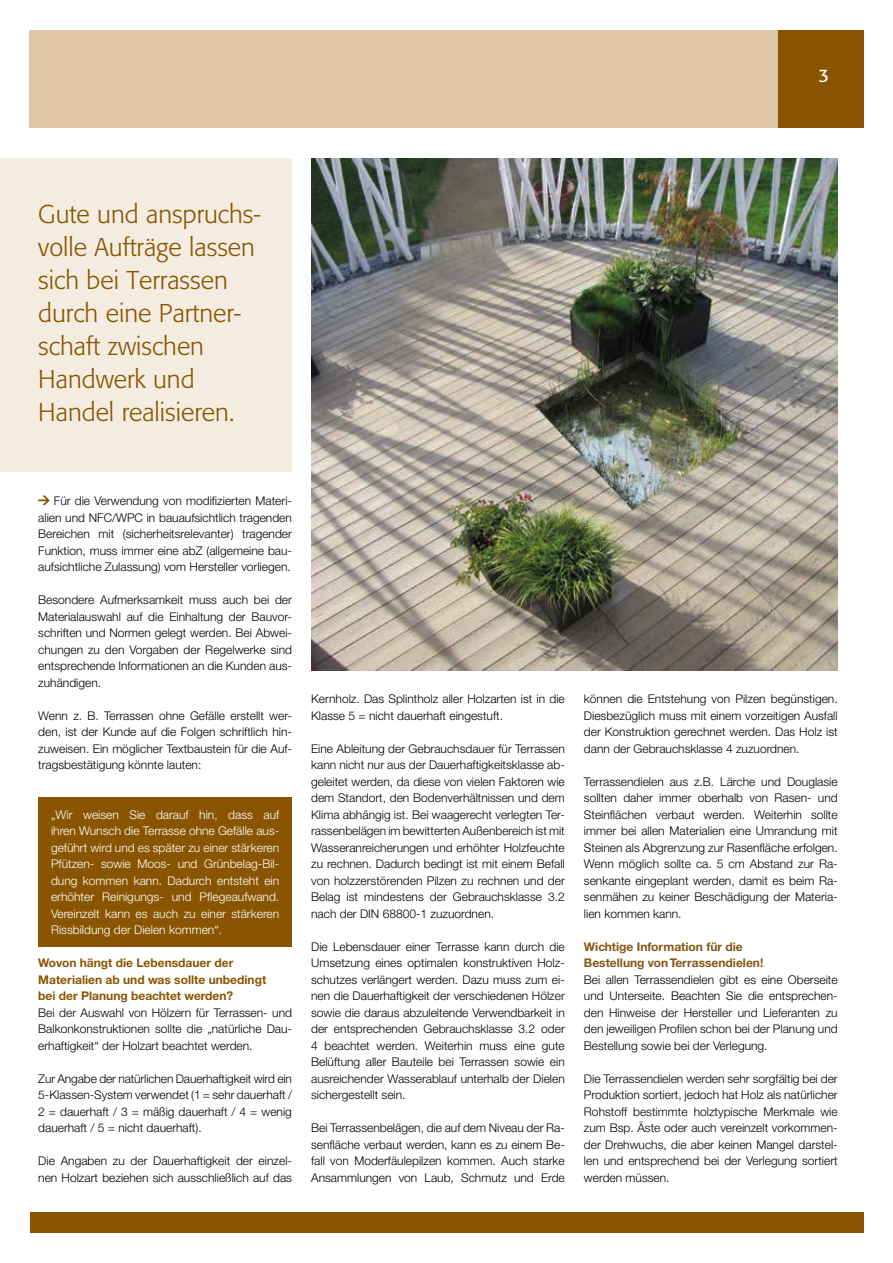
<style>
.page{position:relative;width:893px;height:1263px;background:#fff}
.page>*{position:absolute;margin:0;border:0;box-sizing:border-box;transform-origin:0 0}
.t1{font:300 25.5px/33px "Formata";color:#895500}
.t2{font:18px "Formata";color:#fff}
.t3{font:300 12px/16.5px "Helvetica Neue CE";color:#000;text-align:justify}
.t4{font:300 12px/16.5px "Helvetica Neue CE";color:#fff;text-align:justify}
.t5{font:700 12px/16.5px "Helvetica Neue CE";color:#895500}
.t6{font:700 12px/16.5px "Helvetica Neue CE";color:#875613}
</style>
<div class="page">
<div style="left:30px;top:30px;width:833px;height:98px;background:#dec6a7"></div>
<div style="left:778px;top:30px;width:85px;height:98px;background:#895500"></div>
<div style="left:30px;top:1212px;width:833px;height:20px;background:#895500"></div>
<div style="left:38px;top:797px;width:254px;height:150px;background:#895500"></div>
<svg style="left:38px;top:495px;width:12px;height:10px"></svg>
<img style="left:311px;top:159px;width:527px;height:511px">
<div style="left:0;top:158px;width:292px;height:314px;background:#f5ece1"></div>
<h2 class="t2" style="left:819px;top:68px;width:12px">3</h2>
<h1 class="t1" style="left:38px;top:198px;width:224px">Gute und anspruchs&shy;volle Aufträge lassen sich bei Terrassen durch eine Partner&shy;schaft zwischen<br>Handwerk und<br>Handel realisieren.</h1>
<p class="t3" style="left:38px;top:493px;width:255px;text-indent:16px">Für die Verwendung von modifizierten Materi&shy;alien und NFC/WPC in bauaufsichtlich tragenden Bereichen mit (sicherheitsrelevanter) tragender Funktion, muss immer eine abZ (allgemeine bau&shy;aufsichtliche Zulassung) vom Hersteller vorliegen.</p>
<p class="t3" style="left:38px;top:592px;width:255px">Besondere Aufmerksamkeit muss auch bei der Materialauswahl auf die Einhaltung der Bauvor&shy;schriften und Normen gelegt werden. Bei Abwei&shy;chungen zu den Vorgaben der Regelwerke sind entsprechende Informationen an die Kunden aus&shy;zuhändigen.</p>
<p class="t3" style="left:38px;top:707px;width:255px">Wenn z. B. Terrassen ohne Gefälle erstellt wer&shy;den, ist der Kunde auf die Folgen schriftlich hin&shy;zuweisen. Ein möglicher Textbaustein für die Auf&shy;tragsbestätigung könnte lauten:</p>
<p class="t4" style="left:51px;top:806px;width:230px">„Wir weisen Sie darauf hin, dass auf ihren Wunsch die Terrasse ohne Gefälle aus&shy;geführt wird und es später zu einer stärkeren Pfützen- sowie Moos- und Grünbelag-Bil&shy;dung kommen kann. Dadurch entsteht ein erhöhter Reinigungs- und Pflegeaufwand.<br>Vereinzelt kann es auch zu einer stärkeren Rissbildung der Dielen kommen“.</p>
<p class="t5" style="left:38px;top:956px;width:229px">Wovon hängt die Lebensdauer der<br>Materialien ab und was sollte unbedingt bei der Planung beachtet werden?</p>
<p class="t3" style="left:38px;top:1004px;width:255px">Bei der Auswahl von Hölzern für Terrassen- und Balkonkonstruktionen sollte die „natürliche Dau&shy;erhaftigkeit“ der Holzart beachtet werden.</p>
<p class="t3" style="left:38px;top:1070px;width:256px">Zur Angabe der natürlichen Dauerhaftigkeit wird ein 5-Klassen-System verwendet (1 = sehr dauerhaft / 2 = dauerhaft / 3 = mäßig dauerhaft / 4 = wenig dauerhaft / 5 = nicht dauerhaft).</p>
<p class="t3" style="left:38px;top:1153px;width:255px">Die Angaben zu der Dauerhaftigkeit der einzel&shy;nen Holzart beziehen sich ausschließlich auf das</p>
<p class="t3" style="left:311px;top:691px;width:255px">Kernholz. Das Splintholz aller Holzarten ist in die<br>Klasse 5 = nicht dauerhaft eingestuft.</p>
<p class="t3" style="left:311px;top:740px;width:255px">Eine Ableitung der Gebrauchsdauer für Terrassen kann nicht nur aus der Dauerhaftigkeitsklasse ab&shy;geleitet werden, da diese von vielen Faktoren wie dem Standort, den Bodenverhältnissen und dem Klima abhängig ist. Bei waagerecht verlegten Ter&shy;rassenbelägen im bewitterten Außenbereich ist mit Wasseranreicherungen und erhöhter Holzfeuchte zu rechnen. Dadurch bedingt ist mit einem Befall von holzzerstörenden Pilzen zu rechnen und der Belag ist mindestens der Gebrauchsklasse 3.2 nach der DIN 68800-1 zuzuordnen.</p>
<p class="t3" style="left:311px;top:938px;width:255px">Die Lebensdauer einer Terrasse kann durch die Umsetzung eines optimalen konstruktiven Holz&shy;schutzes verlängert werden. Dazu muss zum ei&shy;nen die Dauerhaftigkeit der verschiedenen Hölzer sowie die daraus abzuleitende Verwendbarkeit in der entsprechenden Gebrauchsklasse 3.2 oder 4 beachtet werden. Weiterhin muss eine gute Belüftung aller Bauteile bei Terrassen sowie ein ausreichender Wasserablauf unterhalb der Dielen sichergestellt sein.</p>
<p class="t3" style="left:311px;top:1120px;width:255px">Bei Terrassenbelägen, die auf dem Niveau der Ra&shy;senfläche verbaut werden, kann es zu einem Be&shy;fall von Moderfäulepilzen kommen. Auch starke Ansammlungen von Laub, Schmutz und Erde</p>
<p class="t3" style="left:584px;top:691px;width:255px">können die Entstehung von Pilzen begünstigen.<br>Diesbezüglich muss mit einem vorzeitigen Ausfall der Konstruktion gerechnet werden. Das Holz ist dann der Gebrauchsklasse 4 zuzuordnen.</p>
<p class="t3" style="left:584px;top:773px;width:255px">Terrassendielen aus z.B. Lärche und Douglasie sollten daher immer oberhalb von Rasen- und Steinflächen verbaut werden. Weiterhin sollte immer bei allen Materialien eine Umrandung mit Steinen als Abgrenzung zur Rasenfläche erfolgen.<br>Wenn möglich sollte ca. 5 cm Abstand zur Ra&shy;senkante eingeplant werden, damit es beim Ra&shy;senmähen zu keiner Beschädigung der Materia&shy;lien kommen kann.</p>
<p class="t6" style="left:584px;top:939px;width:181px">Wichtige Information für die<br>Bestellung von Terrassendielen!</p>
<p class="t3" style="left:584px;top:971px;width:255px">Bei allen Terrassendielen gibt es eine Oberseite und Unterseite. Beachten Sie die entsprechen&shy;den Hinweise der Hersteller und Lieferanten zu den jeweiligen Profilen schon bei der Planung und Bestellung sowie bei der Verlegung.</p>
<p class="t3" style="left:584px;top:1070px;width:255px">Die Terrassendielen werden sehr sorgfältig bei der Produktion sortiert, jedoch hat Holz als natürlicher Rohstoff bestimmte holztypische Merkmale wie zum Bsp. Äste oder auch vereinzelt vorkommen&shy;der Drehwuchs, die aber keinen Mangel darstel&shy;len und entsprechend bei der Verlegung sortiert werden müssen.</p>
</div>
